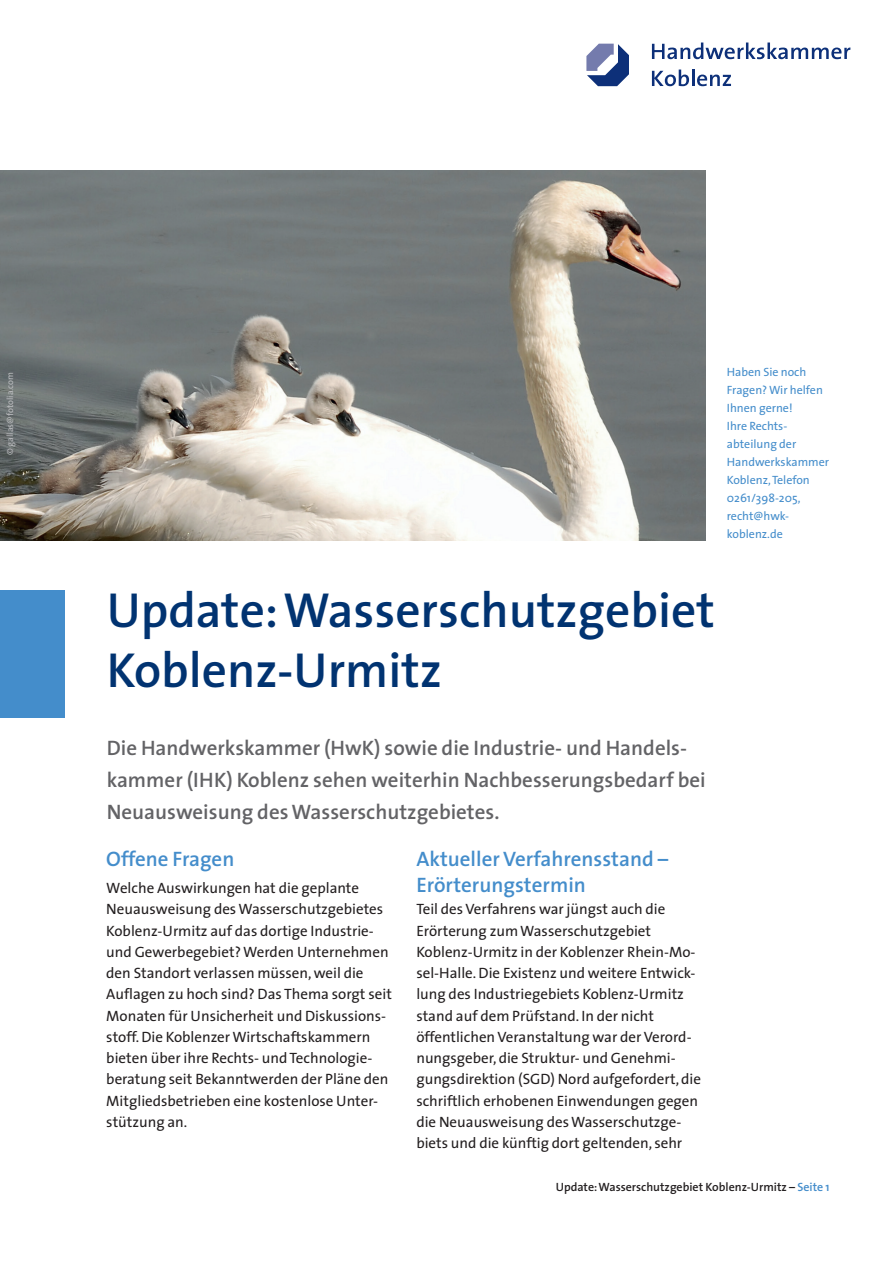
<style>
.page{position:relative;width:893px;height:1263px;background:#fff}
.page>*{position:absolute;margin:0;border:0;box-sizing:border-box;transform-origin:0 0}
.t1{font:600 49.5px/59.4px "The Sans";color:#013371}
.t2{font:600 21px/32px "The Sans";color:#636366}
.t3{font:600 21px/25.2px "The Sans";color:#448dcb}
.t4{font:15px/21.3px "The Sans";color:#231f20}
.t5{font:12px/18px "The Sans";color:#448dcb}
.t6{font:600 12px "The Sans";color:#231f20}
.t7{font:9px "The Sans";color:#bcbdc0}
.s1{color:#448dcb}
</style>
<div class="page">
<div style="left:0;top:590px;width:64px;height:128px;background:#448dcb"></div>
<img style="left:0;top:170px;width:705px;height:370px">
<svg style="left:652px;top:43px;width:198px;height:16px"></svg>
<svg style="left:652px;top:70px;width:79px;height:16px"></svg>
<svg style="left:586px;top:44px;width:43px;height:42px"></svg>
<p class="t7" style="left:4px;top:455px;width:84px;rotate:-90deg">© gallas@fotolia.com</p>
<p class="t5" style="left:727px;top:363px;width:104px">Haben Sie noch<br>Fragen? Wir helfen<br>Ihnen gerne!<br>Ihre Rechts&shy;abteilung der<br>Handwerkskammer<br>Koblenz, Telefon<br>0261/398-205, recht@hwk&shy;koblenz.de</p>
<h1 class="t1" style="left:107px;top:581px;width:610px">Update: Wasserschutzgebiet<br>Koblenz-Urmitz</h1>
<h2 class="t2" style="left:107px;top:732px;width:600px">Die Handwerkskammer (HwK) sowie die Industrie- und Handels&shy;kammer (IHK) Koblenz sehen weiterhin Nachbesserungsbedarf bei<br>Neuausweisung des Wasserschutzgebietes.</h2>
<h2 class="t3" style="left:106px;top:847px;width:130px">Offene Fragen</h2>
<p class="t4" style="left:106px;top:877px;width:287px">Welche Auswirkungen hat die geplante Neuausweisung des Wasserschutzgebietes Koblenz-Urmitz auf das dortige Industrie&shy;und Gewerbegebiet? Werden Unternehmen den Standort verlassen müssen, weil die Auflagen zu hoch sind? Das Thema sorgt seit Monaten für Unsicherheit und Diskussions&shy;stoff. Die Koblenzer Wirtschaftskammern bieten über ihre Rechts- und Technologie&shy;beratung seit Bekanntwerden der Pläne den Mitgliedsbetrieben eine kostenlose Unter&shy;stützung an.</p>
<h2 class="t3" style="left:416px;top:847px;width:253px">Aktueller Verfahrensstand –<br>Erörterungstermin</h2>
<p class="t4" style="left:416px;top:899px;width:286px">Teil des Verfahrens war jüngst auch die Erörterung zum Wasserschutzgebiet Koblenz-Urmitz in der Koblenzer Rhein-Mo&shy;sel-Halle. Die Existenz und weitere Entwick&shy;lung des Industriegebiets Koblenz-Urmitz stand auf dem Prüfstand. In der nicht öffentlichen Veranstaltung war der Verord&shy;nungsgeber, die Struktur- und Genehmi&shy;gungsdirektion (SGD) Nord aufgefordert, die schriftlich erhobenen Einwendungen gegen die Neuausweisung des Wasserschutzge&shy;biets und die künftig dort geltenden, sehr</p>
<p class="t6" style="left:556px;top:1179px;width:275px">Update: Wasserschutzgebiet Koblenz-Urmitz – <span class="s1">Seite 1</span></p>
</div>
